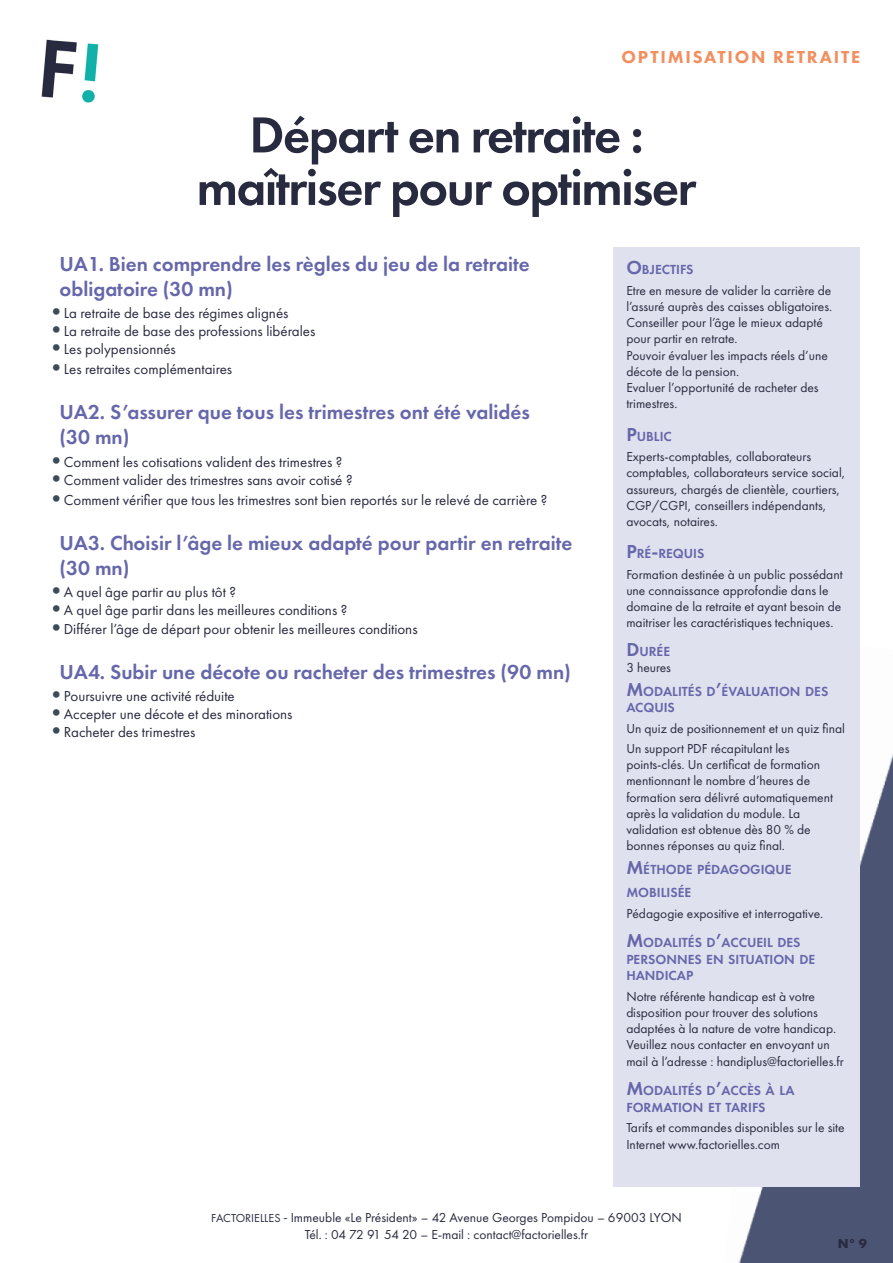
<style>
.page{position:relative;width:893px;height:1263px;background:#fff}
.page>*{position:absolute;margin:0;border:0;box-sizing:border-box;transform-origin:0 0}
.t1{font:600 52.5px/52.5px "Futura PT";letter-spacing:-.03em;color:#282a40;text-align:center}
.t2{font:600 21px/25.2px "Futura PT";color:#6667ab}
.t3{font:800 18px "Futura PT";letter-spacing:.1em;color:#f28f5f}
.t4{font:15px "Futura PT";color:#282a40}
.t5{font:600 13.65px/16.5px "Futura PT";color:#6667ab}
.t6{font:13.5px/16.2px "Futura PT";color:#282a40}
.t7{font:700 13.5px "Futura PT";color:#282a40}
.s1{font-family:"Calibri";font-size:21px;color:#3b4b58}
.s2{font-size:19.5px}
.s3{font-size:12px}
.s4{font-family:"Calibri"}
</style>
<div class="page">
<img style="left:716px;top:754px;width:177px;height:509px">
<img style="left:41px;top:39px;width:58px;height:64px">
<div style="left:614px;top:247px;width:246px;height:939px;background:#e0e1ee"></div>
<h3 class="t3" style="left:621px;top:46px;width:240px">OPTIMISATION RETRAITE</h3>
<h1 class="t1" style="left:197px;top:108px;width:501px">Départ en retraite : maîtriser pour optimiser</h1>
<h2 class="t2" style="left:60px;top:251px;width:472px">UA1. Bien comprendre les règles du jeu de la retraite obligatoire (30 mn)</h2>
<p class="t4" style="left:51px;top:305px;width:239px"><span class="s1">•</span>La retraite de base des régimes alignés</p>
<p class="t4" style="left:51px;top:323px;width:266px"><span class="s1">•</span>La retraite de base des professions libérales</p>
<p class="t4" style="left:51px;top:341px;width:126px"><span class="s1">•</span>Les polypensionnés</p>
<p class="t4" style="left:51px;top:360px;width:183px"><span class="s1">•</span>Les retraites complémentaires</p>
<h2 class="t2" style="left:60px;top:399px;width:472px">UA2. S’assurer que tous les trimestres ont été validés (30 mn)</h2>
<p class="t4" style="left:51px;top:453px;width:293px"><span class="s1">•</span>Comment les cotisations valident des trimestres ?</p>
<p class="t4" style="left:51px;top:471px;width:303px"><span class="s1">•</span>Comment valider des trimestres sans avoir cotisé ?</p>
<p class="t4" style="left:51px;top:491px;width:498px"><span class="s1">•</span>Comment vérifier que tous les trimestres sont bien reportés sur le relevé de carrière ?</p>
<h2 class="t2" style="left:60px;top:530px;width:514px">UA3. Choisir l’âge le mieux adapté pour partir en retraite (30 mn)</h2>
<p class="t4" style="left:51px;top:583px;width:187px"><span class="s1">•</span>A quel âge partir au plus tôt ?</p>
<p class="t4" style="left:51px;top:601px;width:298px"><span class="s1">•</span>A quel âge partir dans les meilleures conditions ?</p>
<p class="t4" style="left:51px;top:620px;width:368px"><span class="s1">•</span>Différer l’âge de départ pour obtenir les meilleures conditions</p>
<h2 class="t2" style="left:60px;top:659px;width:513px">UA4. Subir une décote ou racheter des trimestres (90 mn)</h2>
<p class="t4" style="left:51px;top:687px;width:185px"><span class="s1">•</span>Poursuivre une activité réduite</p>
<p class="t4" style="left:51px;top:705px;width:243px"><span class="s1">•</span>Accepter une décote et des minorations</p>
<p class="t4" style="left:51px;top:723px;width:146px"><span class="s1">•</span> Racheter des trimestres</p>
<p class="t5" style="left:626px;top:261px;width:69px"><span class="s2">O</span>BJECTIFS</p>
<p class="t6" style="left:626px;top:282px;width:207px">Etre en mesure de valider la carrière de l’assuré auprès des caisses obligatoires.<br>Conseiller pour l’âge le mieux adapté pour partir en retrate.<br>Pouvoir évaluer les impacts réels d’une décote de la pension.<br>Evaluer l’opportunité de racheter des trimestres.</p>
<p class="t5" style="left:626px;top:428px;width:47px"><span class="s2">P</span>UBLIC</p>
<p class="t6" style="left:626px;top:448px;width:221px">Experts-comptables, collaborateurs comptables, collaborateurs service social, assureurs, chargés de clientèle, courtiers, CGP/CGPI, conseillers indépendants, avocats, notaires.</p>
<p class="t5" style="left:626px;top:545px;width:80px"><span class="s2">P</span>RÉ<span class="s2">-</span>REQUIS</p>
<p class="t6" style="left:626px;top:566px;width:218px">Formation destinée à un public possédant une connaissance approfondie dans le domaine de la retraite et ayant besoin de maitriser les caractéristiques techniques.</p>
<p class="t5" style="left:626px;top:643px;width:45px"><span class="s2">D</span>URÉE</p>
<p class="t6" style="left:626px;top:659px;width:46px">3 heures</p>
<p class="t5" style="left:626px;top:683px;width:203px"><span class="s2">M</span>ODALITÉS D<span class="s2">’</span>ÉVALUATION DES<br>ACQUIS</p>
<p class="t6" style="left:626px;top:718px;width:220px;line-height:20.4px">Un quiz de positionnement et un quiz final<br>Un support PDF récapitulant les</p>
<p class="t6" style="left:626px;top:757px;width:208px">points-clés. Un certificat de formation mentionnant le nombre d’heures de formation sera délivré automatiquement après la validation du module. La validation est obtenue dès 80 % de bonnes réponses au quiz final.</p>
<p class="t5" style="left:626px;top:857px;width:167px;line-height:23.4px"><span class="s2">M</span>ÉTHODE PÉDAGOGIQUE<br>MOBILISÉE</p>
<p class="t6" style="left:626px;top:905px;width:198px">Pédagogie expositive et interrogative.</p>
<p class="t5" style="left:626px;top:934px;width:190px"><span class="s2">M</span>ODALITÉS D<span class="s2">’</span>ACCUEIL DES<br>PERSONNES EN SITUATION DE<br>HANDICAP</p>
<p class="t6" style="left:626px;top:988px;width:219px">Notre référente handicap est à votre disposition pour trouver des solutions adaptées à la nature de votre handicap.<br>Veuillez nous contacter en envoyant un mail à l’adresse : handiplus@factorielles.fr</p>
<p class="t5" style="left:626px;top:1082px;width:170px"><span class="s2">M</span>ODALITÉS D<span class="s2">’</span>ACCÈS À LA<br>FORMATION ET TARIFS</p>
<p class="t6" style="left:626px;top:1119px;width:220px">Tarifs et commandes disponibles sur le site<br>Internet www.factorielles.com</p>
<p class="t6" style="left:211px;top:1209px;width:472px;text-align:center"><span class="s3">FACTORIELLES</span> <span class="s4">-</span> Immeuble «Le Président» – 42 Avenue Georges Pompidou – 69003 LYON<br>Tél. : 04 72 91 54 20 – E-mail : contact@factorielles.fr</p>
<p class="t7" style="left:838px;top:1234px;width:30px">N° 9</p>
</div>
